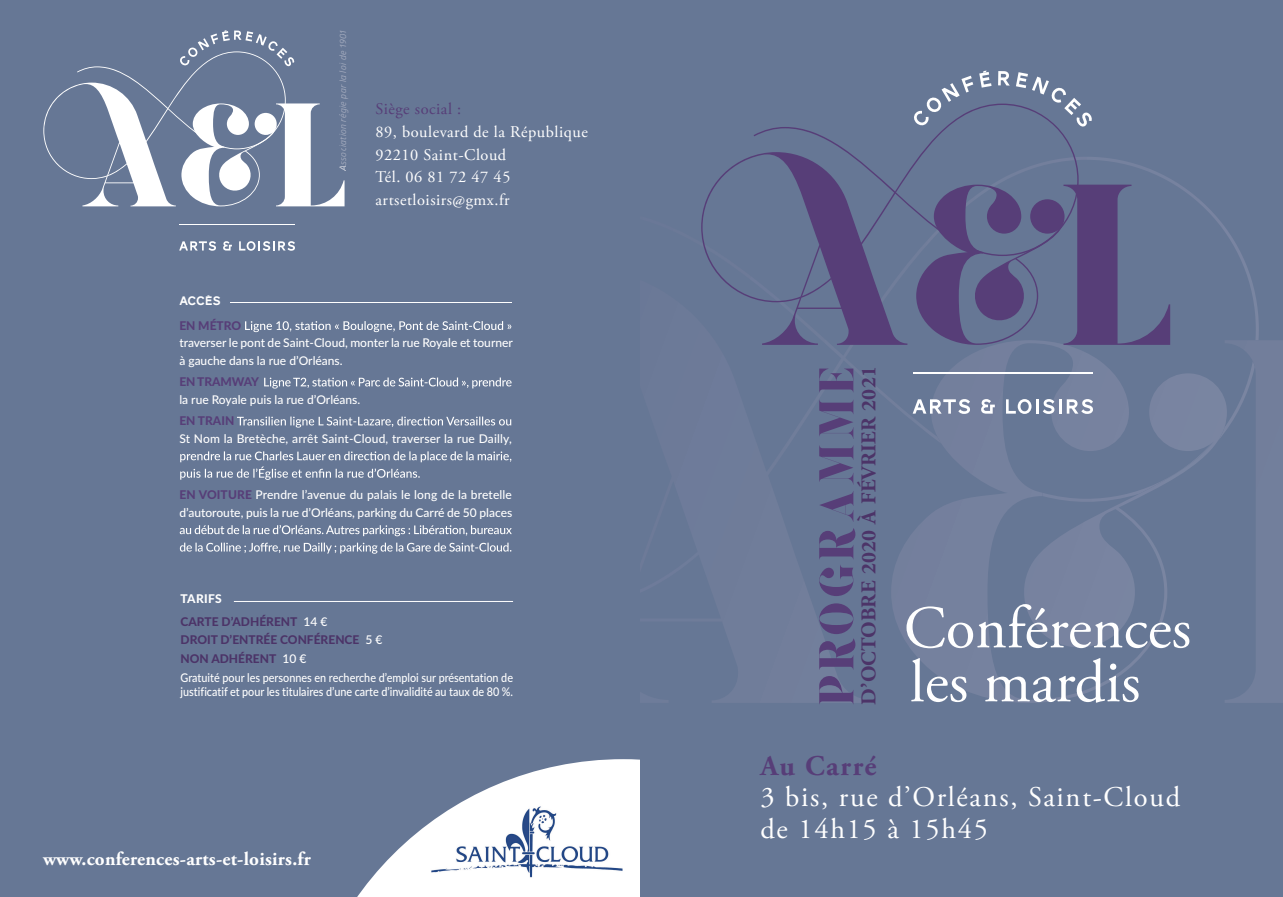
<style>
.page{position:relative;width:1283px;height:897px;background:#fff}
.page>*{position:absolute;margin:0;border:0;box-sizing:border-box;transform-origin:0 0}
.t1{font:60.45px/53.8px "Adobe Garamond Pro";color:#fff}
.t2{font:28.5px/31.8px "Adobe Garamond Pro";letter-spacing:.06em;color:#fff}
.t3{font:700 28.5px "Adobe Garamond Pro";letter-spacing:.05em;color:#573e78}
.t4{font:700 21px "Adobe Garamond Pro";letter-spacing:.01em;color:#4c3468}
.t5{font:700 19.05px "Adobe Garamond Pro";letter-spacing:.015em;color:#fff}
.t6{font:16.35px/22.8px "Adobe Garamond Pro";letter-spacing:.035em;color:#fff}
.t7{font:16.35px "Adobe Garamond Pro";letter-spacing:.035em;color:#573e78}
.t8{font:12.75px "AW Conqueror Carved One";letter-spacing:-.02em;color:#fff}
.t9{font:500 12px/17.4px "Lato";color:#fff}
.t10{font:500 12px "Lato";color:#fff;scale:.9 1}
.t11{font:800 12px/23px "Lato";color:#4c3468}
.t12{font:800 12px "Lato";color:#573e78}
.t13{font:italic 9px "Glober";letter-spacing:.02em;color:#a6adc0}
.s1{font-weight:800;color:#573e78}
.s2{color:#fff}
.s3{font-weight:500;color:#fff}
.s4{font-weight:800;color:#4c3468}
</style>
<div class="page">
<div style="left:639px;top:0;width:643px;height:896px;background:#667795"></div>
<svg style="left:760px;top:157px;width:498px;height:546px"></svg>
<svg style="left:891px;top:340px;width:333px;height:363px"></svg>
<svg style="left:1224px;top:340px;width:58px;height:363px"></svg>
<svg style="left:912px;top:399px;width:57px;height:15px"></svg>
<svg style="left:981px;top:399px;width:13px;height:14px"></svg>
<svg style="left:1005px;top:399px;width:26px;height:15px"></svg>
<hr style="left:1035px;top:399px;width:3px;height:14px;background:#fff">
<svg style="left:1042px;top:399px;width:12px;height:15px"></svg>
<hr style="left:1058px;top:399px;width:3px;height:14px;background:#fff">
<svg style="left:1066px;top:399px;width:26px;height:15px"></svg>
<svg style="left:701px;top:104px;width:377px;height:241px"></svg>
<svg style="left:916px;top:185px;width:254px;height:160px"></svg>
<svg style="left:912px;top:76px;width:61px;height:50px"></svg>
<svg style="left:979px;top:71px;width:12px;height:17px"></svg>
<svg style="left:998px;top:71px;width:11px;height:15px"></svg>
<svg style="left:1015px;top:72px;width:77px;height:55px"></svg>
<hr style="left:913px;top:372px;width:180px;height:1px;background:#fff">
<svg style="left:819px;top:676px;width:34px;height:28px"></svg>
<svg style="left:819px;top:603px;width:36px;height:66px"></svg>
<svg style="left:819px;top:528px;width:36px;height:68px"></svg>
<svg style="left:819px;top:491px;width:34px;height:31px"></svg>
<svg style="left:819px;top:445px;width:34px;height:39px"></svg>
<svg style="left:819px;top:399px;width:34px;height:40px"></svg>
<svg style="left:819px;top:368px;width:34px;height:24px"></svg>
<div style="left:0;top:0;width:639px;height:896px;background:#667795"></div>
<svg style="left:358px;top:759px;width:281px;height:137px"></svg>
<svg style="left:179px;top:241px;width:37px;height:10px"></svg>
<svg style="left:223px;top:241px;width:9px;height:9px"></svg>
<svg style="left:239px;top:241px;width:56px;height:10px"></svg>
<hr style="left:180px;top:224px;width:115px;height:1px;background:#fff">
<svg style="left:43px;top:30px;width:303px;height:176px"></svg>
<svg style="left:245px;top:321px;width:266px;height:11px"></svg>
<svg style="left:264px;top:377px;width:247px;height:11px"></svg>
<svg style="left:237px;top:416px;width:274px;height:11px"></svg>
<svg style="left:180px;top:451px;width:331px;height:29px"></svg>
<svg style="left:180px;top:525px;width:332px;height:11px"></svg>
<svg style="left:180px;top:542px;width:331px;height:11px"></svg>
<hr style="left:230px;top:302px;width:282px;height:1px;background:#fff">
<svg style="left:647px;top:896px;width:15px;height:1px"></svg>
<hr style="left:234px;top:601px;width:279px;height:1px;background:#fff">
<svg style="left:395px;top:782px;width:245px;height:114px"></svg>
<img style="left:424px;top:799px;width:206px;height:84px">
<p class="t13" style="left:339px;top:165px;width:136px;rotate:-90deg">ssociation régie par la loi de 1901</p>
<h3 class="t7" style="left:375px;top:102px;width:87px">Siège social :</h3>
<h3 class="t6" style="left:375px;top:121px;width:214px">89, boulevard de la République<br>92210 Saint-Cloud<br>Tél. 06 81 72 47 45 artsetloisirs@gmx.fr</h3>
<p class="t8" style="left:179px;top:296px;width:43px">ACCÈS</p>
<p class="t12" style="left:179px;top:316px;width:63px">EN MÉTRO</p>
<p class="t9" style="left:179px;top:334px;width:335px">traverser le pont de Saint-Cloud, monter la rue Royale et tourner à gauche dans la rue d’Orléans.</p>
<p class="t12" style="left:179px;top:373px;width:81px">EN TRAMWAY</p>
<p class="t9" style="left:179px;top:390px;width:182px">la rue Royale puis la rue d’Orléans.</p>
<p class="t12" style="left:179px;top:412px;width:56px">EN TRAIN</p>
<p class="t9" style="left:179px;top:429px;width:334px">St Nom la Bretèche, arrêt Saint-Cloud, traverser la rue Dailly,</p>
<p class="t9" style="left:179px;top:485px;width:334px"><span class="s1">EN VOITURE</span> Prendre l’avenue du palais le long de la bretelle d’autoroute, puis la rue d’Orléans, parking du Carré de 50 places</p>
<p class="t11" style="left:181px;top:587px;width:148px"><span class="s2">TARIFS<br></span>CARTE D’ADHÉRENT <span class="s3">14 €</span></p>
<p class="t9" style="left:181px;top:631px;width:334px;line-height:18.6px"><span class="s4">DROIT D’ENTRÉE CONFÉRENCE</span> 5 €<br><span class="s4">NON ADHÉRENT</span> 10 €<br>Gratuité pour les personnes en recherche d’emploi sur présentation de</p>
<p class="t10" style="left:181px;top:685px;width:371px">justificatif et pour les titulaires d’une carte d’invalidité au taux de 80 %.</p>
<h3 class="t5" style="left:43px;top:851px;width:269px">www.conferences-arts-et-loisirs.fr</h3>
<h3 class="t4" style="left:860px;top:704px;width:340px;rotate:-90deg">D’OCTOBRE 2020 À FÉVRIER 2021</h3>
<h1 class="t1" style="left:903px;top:606px;width:289px">Conférences les mardis</h1>
<h2 class="t3" style="left:760px;top:754px;width:117px">Au Carré</h2>
<h2 class="t2" style="left:760px;top:783px;width:421px">3 bis, rue d’Orléans, Saint-Cloud de 14h15 à 15h45</h2>
</div>
